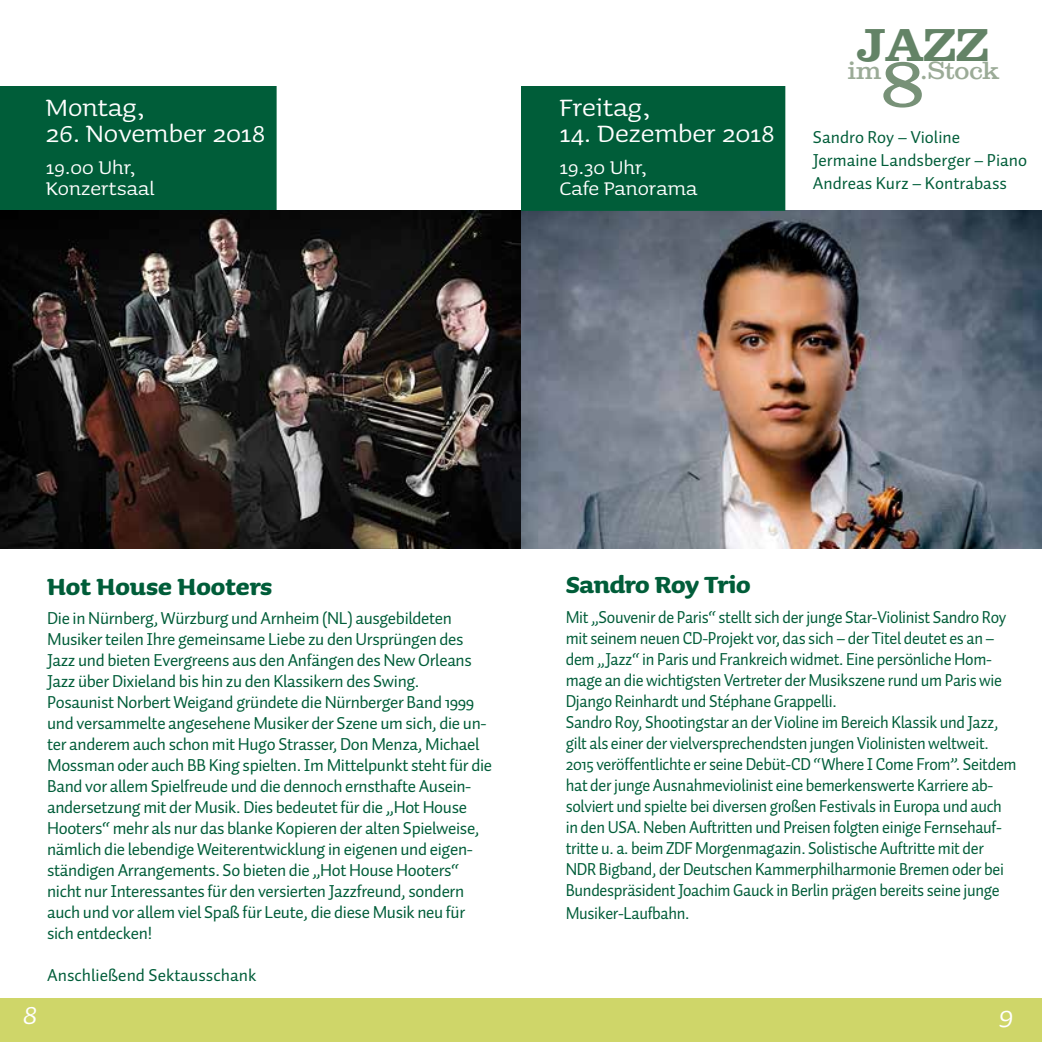
<style>
.page{position:relative;width:1042px;height:1042px;background:#fff}
.page>*{position:absolute;margin:0;border:0;box-sizing:border-box;transform-origin:0 0}
.t1{font:64.05px "Clarendon Serial";color:#779177}
.t2{font:700 44.27px "Clarendon Serial";color:#638366}
.t3{font:italic 33.25px "Sauna Pro";color:#fff}
.t4{font:31.5px "Sauna Pro";color:#fff}
.t5{font:700 29.75px "Sauna Pro";letter-spacing:-.005em;color:#005d39}
.t6{font:24.5px/21px "Sauna Pro";color:#fff}
.t7{font:23.97px "Clarendon Serial";color:#9bab97}
.t8{font:17.5px/21px "Auto Pro";letter-spacing:-.02em;color:#005d39;scale:.94 1}
.t9{font:17.5px/21px "Auto Pro";letter-spacing:-.02em;color:#005d39}
.t10{font:17.5px/22.8px "Auto Pro";color:#005d39}
</style>
<div class="page">
<div style="left:0;top:998px;width:521px;height:44px;background:#cfd669"></div>
<div style="left:521px;top:998px;width:521px;height:44px;background:#cfd669"></div>
<img style="left:0;top:211px;width:1042px;height:338px">
<div style="left:521px;top:86px;width:264px;height:125px;background:#005d39"></div>
<svg style="left:0;top:86px;width:277px;height:152px;background:#034e31"></svg>
<h3 class="t4" style="left:46px;top:91px;width:100px">Montag,</h3>
<h3 class="t4" style="left:46px;top:117px;width:221px">26. November 2018</h3>
<h3 class="t6" style="left:46px;top:157px;width:111px">19.00 Uhr,<br>Konzertsaal</h3>
<h3 class="t4" style="left:559px;top:91px;width:92px">Freitag,</h3>
<h3 class="t4" style="left:559px;top:117px;width:217px">14. Dezember 2018</h3>
<h3 class="t6" style="left:559px;top:157px;width:139px">19.30 Uhr,<br>Cafe Panorama</h3>
<h2 class="t2" style="left:858px;top:16px;width:132px">JAZZ</h2>
<h3 class="t7" style="left:848px;top:55px;width:35px">im</h3>
<h1 class="t1" style="left:881px;top:43px;width:44px">8</h1>
<h3 class="t7" style="left:921px;top:55px;width:79px">. Stock</h3>
<p class="t10" style="left:813px;top:125px;width:216px">Sandro Roy – Violine<br>Jermaine Landsberger – Piano<br>Andreas Kurz – Kontrabass</p>
<h3 class="t5" style="left:47px;top:568px;width:227px">Hot House Hooters</h3>
<p class="t9" style="left:47px;top:607px;width:447px">Die in Nürnberg, Würzburg und Arnheim (NL) ausgebildeten Musiker teilen Ihre gemeinsame Liebe zu den Ursprüngen des Jazz und bieten Evergreens aus den Anfängen des New Orleans Jazz über Dixieland bis hin zu den Klassikern des Swing.<br>Posaunist Norbert Weigand gründete die Nürnberger Band 1999 und versammelte angesehene Musiker der Szene um sich, die un&shy;ter anderem auch schon mit Hugo Strasser, Don Menza, Michael Mossman oder auch BB King spielten. Im Mittelpunkt steht für die Band vor allem Spielfreude und die dennoch ernsthafte Ausein&shy;andersetzung mit der Musik. Dies bedeutet für die „Hot House Hooters“ mehr als nur das blanke Kopieren der alten Spielweise, nämlich die lebendige Weiterentwicklung in eigenen und eigen&shy;ständigen Arrangements. So bieten die „Hot House Hooters“ nicht nur Interessantes für den versierten Jazzfreund, sondern auch und vor allem viel Spaß für Leute, die diese Musik neu für sich entdecken!</p>
<p class="t10" style="left:47px;top:963px;width:211px">Anschließend Sektausschank</p>
<h3 class="t5" style="left:566px;top:567px;width:187px">Sandro Roy Trio</h3>
<p class="t8" style="left:566px;top:606px;width:481px">Mit „Souvenir de Paris“ stellt sich der junge Star-Violinist Sandro Roy mit seinem neuen CD-Projekt vor, das sich – der Titel deutet es an – dem „Jazz“ in Paris und Frankreich widmet. Eine persönliche Hom&shy;mage an die wichtigsten Vertreter der Musikszene rund um Paris wie Django Reinhardt und Stéphane Grappelli.<br>Sandro Roy, Shootingstar an der Violine im Bereich Klassik und Jazz, gilt als einer der vielversprechendsten jungen Violinisten weltweit.<br>2015 veröffentlichte er seine Debüt-CD “Where I Come From”. Seitdem hat der junge Ausnahmeviolinist eine bemerkenswerte Karriere ab&shy;solviert und spielte bei diversen großen Festivals in Europa und auch in den USA. Neben Auftritten und Preisen folgten einige Fernsehauf&shy;tritte u. a. beim ZDF Morgenmagazin. Solistische Auftritte mit der NDR Bigband, der Deutschen Kammerphilharmonie Bremen oder bei Bundespräsident Joachim Gauck in Berlin prägen bereits seine junge</p>
<p class="t8" style="left:566px;top:902px;width:133px">Musiker-Laufbahn.</p>
<h3 class="t3" style="left:23px;top:997px;width:16px">8</h3>
<h3 class="t3" style="left:999px;top:997px;width:15px">9</h3>
</div>
